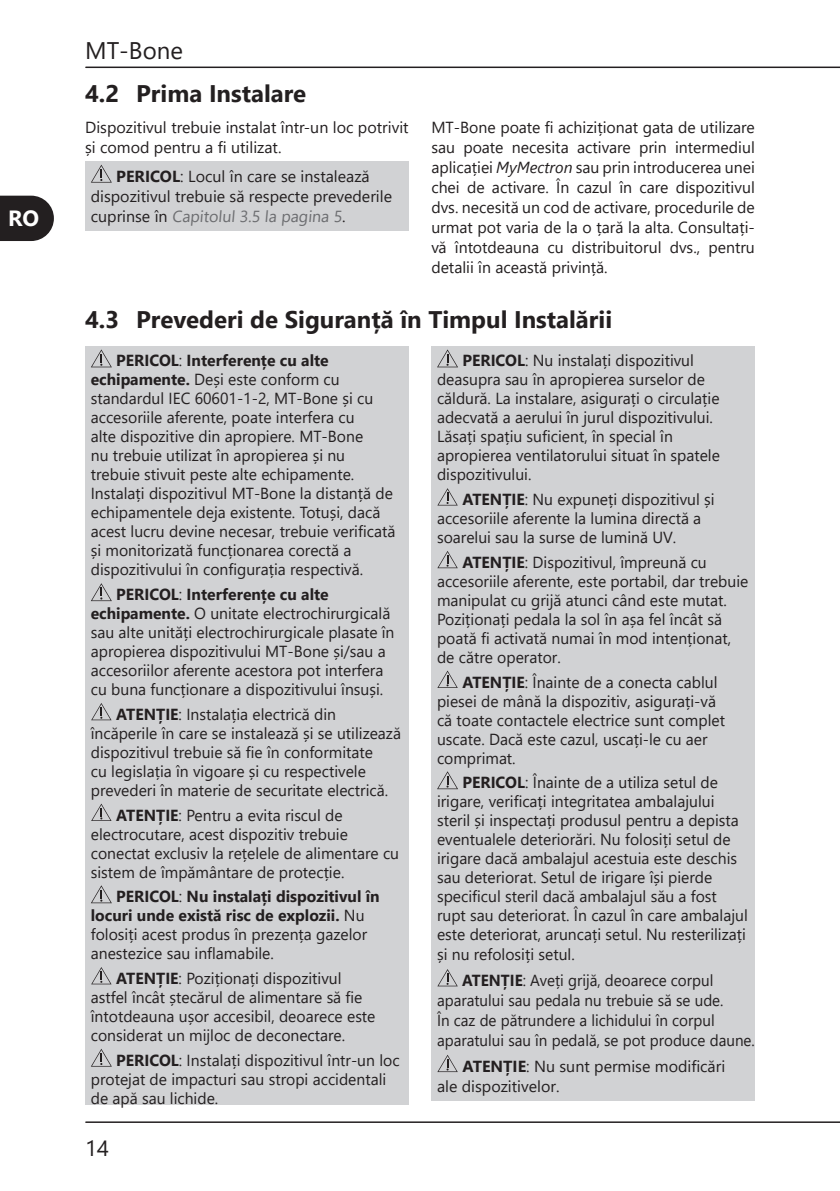
<style>
.page{position:relative;width:840px;height:1191px;background:#fff}
.page>*{position:absolute;margin:0;border:0;box-sizing:border-box;transform-origin:0 0}
.t1{font:700 24px "Segoe UI";color:#231f20}
.t2{font:24px "Segoe UI";color:#231f20}
.t3{font:22px "Segoe UI";color:#231f20}
.t4{font:700 22px "Segoe UI";color:#fff}
.t5{font:16px/19px "Segoe UI";color:#231f20}
.t6{font:16px/20px "Segoe UI";color:#231f20;scale:.95 1}
.s1{font-weight:700}
.s2{color:#6c6d70}
.s3{font-style:italic}
</style>
<div class="page">
<hr style="left:86px;top:67px;width:753px;height:1px;background:#231f20">
<hr style="left:86px;top:1121px;width:753px;height:2px;background:#231f20">
<svg style="left:0;top:195px;width:54px;height:46px;background:#3a3637"></svg>
<div style="left:85px;top:161px;width:323px;height:70px;background:#d1d2d4"></div>
<svg style="left:91px;top:165px;width:21px;height:18px"></svg>
<div style="left:85px;top:346px;width:323px;height:238px;background:#d1d2d4"></div>
<div style="left:85px;top:580px;width:323px;height:124px;background:#d1d2d4"></div>
<div style="left:85px;top:699px;width:323px;height:106px;background:#d1d2d4"></div>
<div style="left:85px;top:800px;width:323px;height:86px;background:#d1d2d4"></div>
<div style="left:85px;top:882px;width:323px;height:86px;background:#d1d2d4"></div>
<div style="left:85px;top:963px;width:323px;height:87px;background:#d1d2d4"></div>
<div style="left:85px;top:1045px;width:323px;height:60px;background:#d1d2d4"></div>
<svg style="left:91px;top:349px;width:21px;height:18px"></svg>
<svg style="left:91px;top:583px;width:21px;height:18px"></svg>
<svg style="left:91px;top:703px;width:20px;height:17px"></svg>
<svg style="left:91px;top:803px;width:20px;height:18px"></svg>
<svg style="left:91px;top:885px;width:21px;height:18px"></svg>
<svg style="left:91px;top:967px;width:20px;height:17px"></svg>
<svg style="left:91px;top:1049px;width:21px;height:17px"></svg>
<div style="left:431px;top:346px;width:323px;height:143px;background:#d1d2d4"></div>
<div style="left:431px;top:485px;width:323px;height:67px;background:#d1d2d4"></div>
<div style="left:431px;top:547px;width:323px;height:125px;background:#d1d2d4"></div>
<div style="left:431px;top:667px;width:323px;height:105px;background:#d1d2d4"></div>
<div style="left:431px;top:768px;width:323px;height:201px;background:#d1d2d4"></div>
<div style="left:431px;top:965px;width:323px;height:90px;background:#d1d2d4"></div>
<div style="left:431px;top:1051px;width:323px;height:49px;background:#d1d2d4"></div>
<svg style="left:437px;top:349px;width:21px;height:18px"></svg>
<svg style="left:437px;top:488px;width:20px;height:17px"></svg>
<svg style="left:437px;top:551px;width:20px;height:17px"></svg>
<svg style="left:437px;top:670px;width:20px;height:18px"></svg>
<svg style="left:437px;top:771px;width:21px;height:18px"></svg>
<svg style="left:437px;top:969px;width:20px;height:17px"></svg>
<svg style="left:437px;top:1055px;width:20px;height:17px"></svg>
<h2 class="t4" style="left:8px;top:198px;width:32px">RO</h2>
<h1 class="t2" style="left:85px;top:28px;width:99px">MT-Bone</h1>
<h1 class="t1" style="left:85px;top:71px;width:222px">4.2 Prima Instalare</h1>
<p class="t5" style="left:85px;top:116px;width:325px;line-height:20px">Dispozitivul trebuie instalat într-un loc potrivit și comod pentru a fi utilizat.</p>
<p class="t5" style="left:91px;top:165px;width:302px;line-height:20px;text-indent:25px"><span class="s1">PERICOL</span>: Locul în care se instalează dispozitivul trebuie să respecte prevederile cuprinse în <span class="s2">Capitolul 3.5 la pagina 5</span>.</p>
<p class="t5" style="left:431px;top:116px;width:325px;line-height:20px;text-align:justify">MT-Bone poate fi achiziționat gata de utilizare sau poate necesita activare prin intermediul aplicației <span class="s3">MyMectron</span> sau prin introducerea unei chei de activare. În cazul în care dispozitivul dvs. necesită un cod de activare, procedurile de urmat pot varia de la o țară la alta. Consultați&shy;vă întotdeauna cu distribuitorul dvs., pentru detalii în această privință.</p>
<h1 class="t1" style="left:85px;top:296px;width:528px">4.3 Prevederi de Siguranță în Timpul Instalării</h1>
<p class="t5" style="left:91px;top:350px;width:306px;text-indent:25px"><span class="s1">PERICOL</span>: <span class="s1">Interferențe cu alte echipamente.</span> Deși este conform cu standardul IEC 60601-1-2, MT-Bone și cu accesoriile aferente, poate interfera cu<br>alte dispozitive din apropiere. MT-Bone<br>nu trebuie utilizat în apropierea și nu trebuie stivuit peste alte echipamente.<br>Instalați dispozitivul MT-Bone la distanță de echipamentele deja existente. Totuși, dacă acest lucru devine necesar, trebuie verificată și monitorizată funcționarea corectă a dispozitivului în configurația respectivă.</p>
<p class="t5" style="left:91px;top:583px;width:305px;text-indent:25px"><span class="s1">PERICOL</span>: <span class="s1">Interferențe cu alte echipamente.</span> O unitate electrochirurgicală sau alte unități electrochirurgicale plasate în apropierea dispozitivului MT-Bone și/sau a accesoriilor aferente acestora pot interfera cu buna funcționare a dispozitivului însuși.</p>
<p class="t5" style="left:91px;top:703px;width:311px;text-indent:25px"><span class="s1">ATENȚIE</span>: Instalația electrică din încăperile în care se instalează și se utilizează dispozitivul trebuie să fie în conformitate<br>cu legislația în vigoare și cu respectivele prevederi în materie de securitate electrică.</p>
<p class="t5" style="left:91px;top:804px;width:310px;text-indent:25px"><span class="s1">ATENȚIE</span>: Pentru a evita riscul de electrocutare, acest dispozitiv trebuie conectat exclusiv la rețelele de alimentare cu sistem de împământare de protecție.</p>
<p class="t5" style="left:91px;top:885px;width:290px;text-indent:25px"><span class="s1">PERICOL</span>: <span class="s1">Nu instalați dispozitivul în locuri unde există risc de explozii.</span> Nu folosiți acest produs în prezența gazelor anestezice sau inflamabile.</p>
<p class="t5" style="left:91px;top:967px;width:286px;text-indent:25px"><span class="s1">ATENȚIE</span>: Poziționați dispozitivul astfel încât ștecărul de alimentare să fie întotdeauna ușor accesibil, deoarece este considerat un mijloc de deconectare.</p>
<p class="t5" style="left:91px;top:1049px;width:310px;text-indent:25px"><span class="s1">PERICOL</span>: Instalați dispozitivul într-un loc protejat de impacturi sau stropi accidentali de apă sau lichide.</p>
<p class="t5" style="left:437px;top:350px;width:284px;text-indent:25px"><span class="s1">PERICOL</span>: Nu instalați dispozitivul deasupra sau în apropierea surselor de căldură. La instalare, asigurați o circulație adecvată a aerului în jurul dispozitivului.<br>Lăsați spațiu suficient, în special în apropierea ventilatorului situat în spatele dispozitivului.</p>
<p class="t5" style="left:437px;top:488px;width:279px;text-indent:25px"><span class="s1">ATENȚIE</span>: Nu expuneți dispozitivul și accesoriile aferente la lumina directă a soarelui sau la surse de lumină UV.</p>
<p class="t5" style="left:437px;top:551px;width:313px;text-indent:25px"><span class="s1">ATENȚIE</span>: Dispozitivul, împreună cu accesoriile aferente, este portabil, dar trebuie manipulat cu grijă atunci când este mutat.<br>Poziționați pedala la sol în așa fel încât să poată fi activată numai în mod intenționat, de către operator.</p>
<p class="t5" style="left:437px;top:671px;width:289px;text-indent:25px"><span class="s1">ATENȚIE</span>: Înainte de a conecta cablul piesei de mână la dispozitiv, asigurați-vă că toate contactele electrice sunt complet uscate. Dacă este cazul, uscați-le cu aer comprimat.</p>
<p class="t5" style="left:437px;top:771px;width:312px;text-indent:25px"><span class="s1">PERICOL</span>: Înainte de a utiliza setul de irigare, verificați integritatea ambalajului steril și inspectați produsul pentru a depista eventualele deteriorări. Nu folosiți setul de irigare dacă ambalajul acestuia este deschis sau deteriorat. Setul de irigare își pierde specificul steril dacă ambalajul său a fost rupt sau deteriorat. În cazul în care ambalajul este deteriorat, aruncați setul. Nu resterilizați și nu refolosiți setul.</p>
<p class="t6" style="left:437px;top:969px;width:336px;text-indent:25px"><span class="s1">ATENȚIE</span>: Aveți grijă, deoarece corpul aparatului sau pedala nu trebuie să se ude.<br>În caz de pătrundere a lichidului în corpul aparatului sau în pedală, se pot produce daune.</p>
<p class="t5" style="left:437px;top:1054px;width:289px;line-height:20px;text-indent:25px"><span class="s1">ATENȚIE</span>: Nu sunt permise modificări ale dispozitivelor.</p>
<h2 class="t3" style="left:85px;top:1127px;width:25px">14</h2>
</div>
